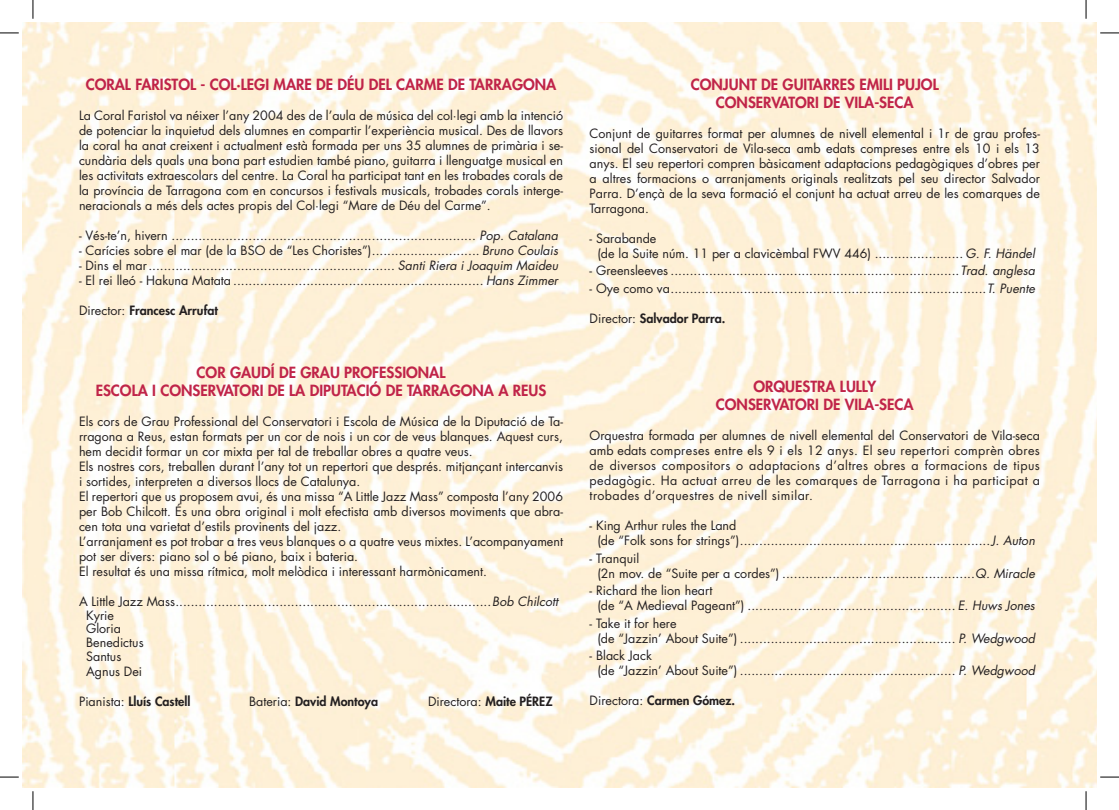
<style>
.page{position:relative;width:1119px;height:810px;background:#fff}
.page>*{position:absolute;margin:0;border:0;box-sizing:border-box;transform-origin:0 0}
.t1{font:800 15px "Futura";color:#c02449}
.t2{font:12.5px/15px "Futura";color:#231f20;text-align:justify}
.t3{font:800 12.5px "Futura";color:#231f20}
.s1{font-style:italic}
.s2{font-weight:400}
.s3{font-weight:800}
</style>
<div class="page">
<img style="left:22px;top:22px;width:1074px;height:766px">
<svg style="left:0;top:32px;width:19px;height:2px"></svg>
<svg style="left:1100px;top:32px;width:18px;height:2px"></svg>
<svg style="left:0;top:776px;width:19px;height:2px"></svg>
<svg style="left:1100px;top:776px;width:18px;height:2px"></svg>
<svg style="left:32px;top:0;width:2px;height:19px"></svg>
<svg style="left:32px;top:791px;width:2px;height:19px"></svg>
<svg style="left:1085px;top:0;width:1px;height:19px"></svg>
<svg style="left:1085px;top:791px;width:1px;height:19px"></svg>
<p class="t1" style="left:86px;top:75px;width:472px">CORAL FARISTOL - COL·LEGI MARE DE DÉU DEL CARME DE TARRAGONA</p>
<p class="t2" style="left:79px;top:108px;width:485px">La Coral Faristol va néixer l’any 2004 des de l’aula de música del col·legi amb la intenció de potenciar la inquietud dels alumnes en compartir l’experiència musical. Des de llavors la coral ha anat creixent i actualment està formada per uns 35 alumnes de primària i se&shy;cundària dels quals una bona part estudien també piano, guitarra i llenguatge musical en les activitats extraescolars del centre. La Coral ha participat tant en les trobades corals de la província de Tarragona com en concursos i festivals musicals, trobades corals interge&shy;neracionals a més dels actes propis del Col·legi “Mare de Déu del Carme”.</p>
<p class="t2" style="left:79px;top:228px;width:480px">- Vés-te’n, hivern ............................................................................... <span class="s1">Pop. Catalana</span></p>
<p class="t2" style="left:79px;top:243px;width:480px">- Carícies sobre el mar (de la BSO de “Les Choristes”)............................ <span class="s1">Bruno Coulais</span></p>
<p class="t2" style="left:79px;top:258px;width:480px">- Dins el mar................................................................ <span class="s1">Santi Riera i Joaquim Maideu</span></p>
<p class="t2" style="left:79px;top:273px;width:480px">- El rei lleó - Hakuna Matata ................................................................. <span class="s1">Hans Zimmer</span></p>
<p class="t3" style="left:79px;top:302px;width:140px"><span class="s2">Director:</span> Francesc Arrufat</p>
<p class="t1" style="left:196px;top:363px;width:250px">COR GAUDÍ DE GRAU PROFESSIONAL</p>
<p class="t1" style="left:96px;top:381px;width:452px">ESCOLA I CONSERVATORI DE LA DIPUTACIÓ DE TARRAGONA A REUS</p>
<p class="t2" style="left:79px;top:414px;width:485px">Els cors de Grau Professional del Conservatori i Escola de Música de la Diputació de Ta&shy;rragona a Reus, estan formats per un cor de nois i un cor de veus blanques. Aquest curs, hem decidit formar un cor mixta per tal de treballar obres a quatre veus.</p>
<p class="t2" style="left:79px;top:459px;width:485px">Els nostres cors, treballen durant l’any tot un repertori que després. mitjançant intercanvis i sortides, interpreten a diversos llocs de Catalunya.</p>
<p class="t2" style="left:79px;top:489px;width:485px">El repertori que us proposem avui, és una missa “A Little Jazz Mass” composta l’any 2006 per Bob Chilcott. És una obra original i molt efectista amb diversos moviments que abra&shy;cen tota una varietat d’estils provinents del jazz.</p>
<p class="t2" style="left:79px;top:534px;width:485px">L’arranjament es pot trobar a tres veus blanques o a quatre veus mixtes. L’acompanyament pot ser divers: piano sol o bé piano, baix i bateria.</p>
<p class="t2" style="left:79px;top:564px;width:409px">El resultat és una missa rítmica, molt melòdica i interessant harmònicament.</p>
<p class="t2" style="left:79px;top:594px;width:480px">A Little Jazz Mass..................................................................................<span class="s1">Bob Chilcott</span></p>
<p class="t2" style="left:86px;top:608px;width:29px">Kyrie</p>
<p class="t2" style="left:86px;top:621px;width:36px">Gloria</p>
<p class="t2" style="left:86px;top:635px;width:59px">Benedictus</p>
<p class="t2" style="left:86px;top:649px;width:37px">Santus</p>
<p class="t2" style="left:86px;top:664px;width:58px">Agnus Dei</p>
<p class="t3" style="left:79px;top:693px;width:113px"><span class="s2">Pianista:</span> Lluís Castell</p>
<p class="t3" style="left:249px;top:693px;width:130px"><span class="s2">Bateria:</span> David Montoya</p>
<p class="t2" style="left:428px;top:694px;width:126px">Directora: <span class="s3">Maite PÉREZ</span></p>
<p class="t1" style="left:690px;top:75px;width:249px">CONJUNT DE GUITARRES EMILI PUJOL</p>
<p class="t1" style="left:715px;top:93px;width:199px">CONSERVATORI DE VILA-SECA</p>
<p class="t2" style="left:589px;top:126px;width:452px">Conjunt de guitarres format per alumnes de nivell elemental i 1r de grau profes&shy;sional del Conservatori de Vila-seca amb edats compreses entre els 10 i els 13 anys. El seu repertori compren bàsicament adaptacions pedagògiques d’obres per a altres formacions o arranjaments originals realitzats pel seu director Salvador Parra. D’ençà de la seva formació el conjunt ha actuat arreu de les comarques de Tarragona.</p>
<p class="t2" style="left:589px;top:231px;width:68px">- Sarabande</p>
<p class="t2" style="left:597px;top:246px;width:439px">(de la Suite núm. 11 per a clavicèmbal FWV 446) ....................... <span class="s1">G. F. Händel</span></p>
<p class="t2" style="left:589px;top:263px;width:446px">- Greensleeves ...........................................................................<span class="s1">Trad. anglesa</span></p>
<p class="t2" style="left:589px;top:281px;width:446px">- Oye como va..................................................................................<span class="s1">T. Puente</span></p>
<p class="t3" style="left:589px;top:310px;width:137px"><span class="s2">Director:</span> Salvador Parra.</p>
<p class="t1" style="left:753px;top:377px;width:124px">ORQUESTRA LULLY</p>
<p class="t1" style="left:715px;top:395px;width:199px">CONSERVATORI DE VILA-SECA</p>
<p class="t2" style="left:589px;top:428px;width:451px">Orquestra formada per alumnes de nivell elemental del Conservatori de Vila-seca amb edats compreses entre els 9 i els 12 anys. El seu repertori comprèn obres de diversos compositors o adaptacions d’altres obres a formacions de tipus pedagògic. Ha actuat arreu de les comarques de Tarragona i ha participat a trobades d’orquestres de nivell similar.</p>
<p class="t2" style="left:589px;top:518px;width:148px">- King Arthur rules the Land</p>
<p class="t2" style="left:597px;top:533px;width:439px">(de “Folk sons for strings”).................................................................<span class="s1">J. Auton</span></p>
<p class="t2" style="left:589px;top:551px;width:51px">- Tranquil</p>
<p class="t2" style="left:597px;top:566px;width:439px">(2n mov. de “Suite per a cordes”) ..................................................<span class="s1">Q. Miracle</span></p>
<p class="t2" style="left:589px;top:583px;width:124px">- Richard the lion heart</p>
<p class="t2" style="left:597px;top:598px;width:439px">(de “A Medieval Pageant”) ...................................................... <span class="s1">E. Huws Jones</span></p>
<p class="t2" style="left:589px;top:616px;width:88px">- Take it for here</p>
<p class="t2" style="left:597px;top:631px;width:439px">(de “Jazzin’ About Suite”) ........................................................ <span class="s1">P. Wedgwood</span></p>
<p class="t2" style="left:589px;top:648px;width:64px">- Black Jack</p>
<p class="t2" style="left:597px;top:663px;width:439px">(de “Jazzin’ About Suite”) ........................................................ <span class="s1">P. Wedgwood</span></p>
<p class="t3" style="left:589px;top:693px;width:147px"><span class="s2">Directora:</span> Carmen Gómez.</p>
</div>
